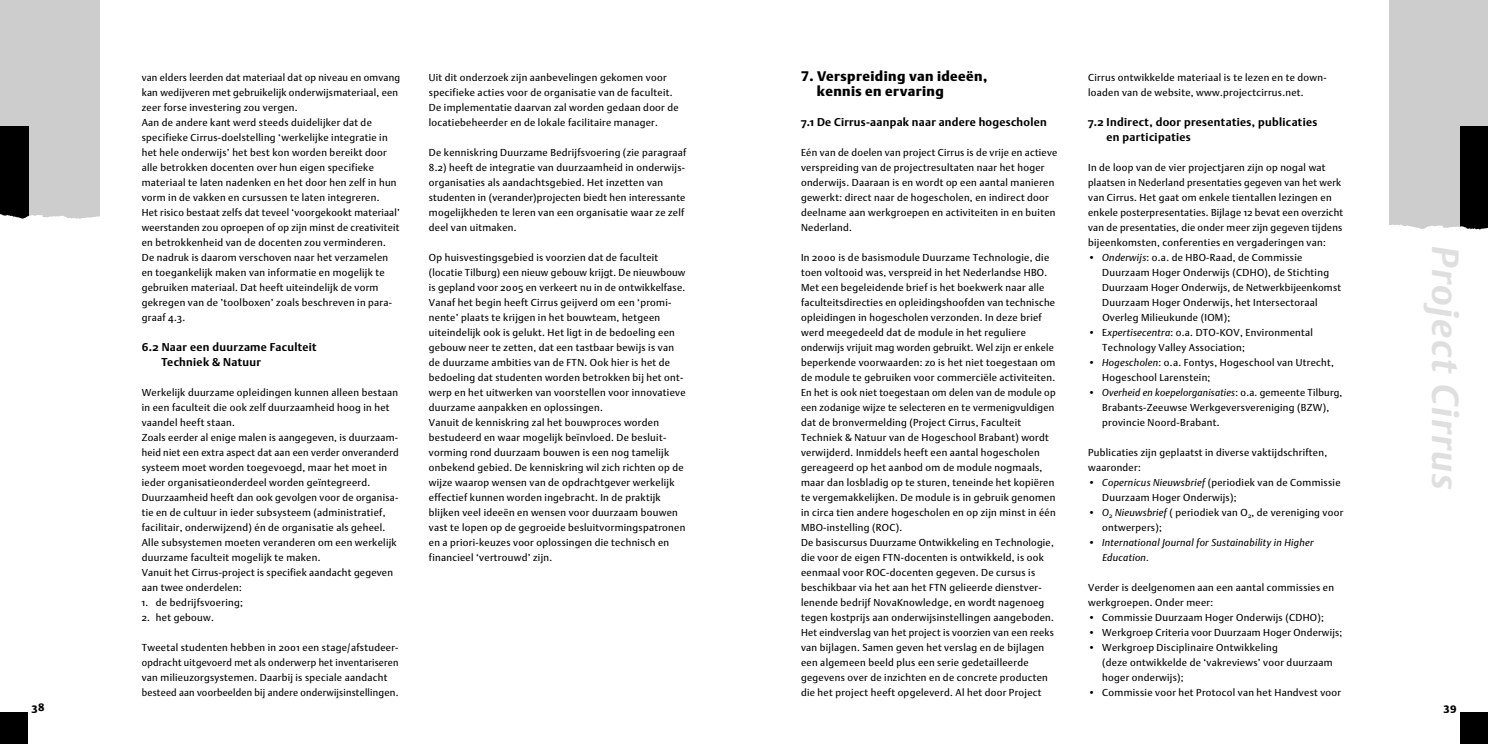
<style>
.page{position:relative;width:1488px;height:744px;background:#fff}
.page>*{position:absolute;margin:0;border:0;box-sizing:border-box;transform-origin:0 0}
.t1{font:italic 700 37.5px "DTL Argo T";letter-spacing:.05em;color:#dfdfdf}
.t2{font:13.75px/15px "DTL Argo T Black";letter-spacing:.03em;color:#000}
.t3{font:700 11.25px/15px "DTL Argo ST";letter-spacing:.03em;color:#000}
.t4{font:10.62px "DTL Argo ST Black";color:#000}
.t5{font:10px/15px "DTL Argo ST";letter-spacing:.03em;color:#000}
.t6{font:italic 10px/15px "DTL Argo ST";letter-spacing:.03em;color:#000}
.s1{font-style:italic}
.s2{font-style:normal}
</style>
<div class="page">
<div style="left:0;top:0;width:99px;height:219px;background:#cdcdcd"></div>
<div style="left:0;top:126px;width:28px;height:93px;background:#000"></div>
<div style="left:0;top:712px;width:28px;height:32px;background:#000"></div>
<div style="left:1460px;top:712px;width:28px;height:32px;background:#000"></div>
<div style="left:1460px;top:126px;width:28px;height:104px;background:#000"></div>
<p class="t4" style="left:32px;top:704px;width:14px">38</p>
<p class="t5" style="left:142px;top:72px;width:260px">van elders leerden dat materiaal dat op niveau en omvang kan wedijveren met gebruikelijk onderwijsmateriaal, een zeer forse investering zou vergen.<br>Aan de andere kant werd steeds duidelijker dat de specifieke Cirrus-doelstelling ‘werkelijke integratie in het hele onderwijs’ het best kon worden bereikt door alle betrokken docenten over hun eigen specifieke materiaal te laten nadenken en het door hen zelf in hun vorm in de vakken en cursussen te laten integreren.<br>Het risico bestaat zelfs dat teveel ‘voorgekookt materiaal’ weerstanden zou oproepen of op zijn minst de creativiteit en betrokkenheid van de docenten zou verminderen.<br>De nadruk is daarom verschoven naar het verzamelen en toegankelijk maken van informatie en mogelijk te gebruiken materiaal. Dat heeft uiteindelijk de vorm gekregen van de ’toolboxen’ zoals beschreven in para&shy;graaf 4.3.</p>
<p class="t3" style="left:162px;top:341px;width:156px;text-indent:-20px">6.2 Naar een duurzame Faculteit<br>Techniek &amp; Natuur</p>
<p class="t5" style="left:142px;top:387px;width:258px">Werkelijk duurzame opleidingen kunnen alleen bestaan in een faculteit die ook zelf duurzaamheid hoog in het vaandel heeft staan.<br>Zoals eerder al enige malen is aangegeven, is duurzaam&shy;heid niet een extra aspect dat aan een verder onveranderd systeem moet worden toegevoegd, maar het moet in ieder organisatieonderdeel worden geïntegreerd.<br>Duurzaamheid heeft dan ook gevolgen voor de organisa&shy;tie en de cultuur in ieder subsysteem (administratief, facilitair, onderwijzend) én de organisatie als geheel.<br>Alle subsystemen moeten veranderen om een werkelijk duurzame faculteit mogelijk te maken.<br>Vanuit het Cirrus-project is specifiek aandacht gegeven aan twee onderdelen:</p>
<p class="t5" style="left:142px;top:597px;width:103px">1. de bedrijfsvoering;</p>
<p class="t5" style="left:142px;top:612px;width:74px">2. het gebouw.</p>
<p class="t5" style="left:142px;top:642px;width:258px">Tweetal studenten hebben in 2001 een stage/afstudeer&shy;opdracht uitgevoerd met als onderwerp het inventariseren van milieuzorgsystemen. Daarbij is speciale aandacht besteed aan voorbeelden bij andere onderwijsinstellingen.</p>
<p class="t5" style="left:429px;top:72px;width:251px">Uit dit onderzoek zijn aanbevelingen gekomen voor specifieke acties voor de organisatie van de faculteit.<br>De implementatie daarvan zal worden gedaan door de locatiebeheerder en de lokale facilitaire manager.</p>
<p class="t5" style="left:429px;top:147px;width:259px">De kenniskring Duurzame Bedrijfsvoering (zie paragraaf 8.2) heeft de integratie van duurzaamheid in onderwijs&shy;organisaties als aandachtsgebied. Het inzetten van studenten in (verander)projecten biedt hen interessante mogelijkheden te leren van een organisatie waar ze zelf deel van uitmaken.</p>
<p class="t5" style="left:429px;top:252px;width:258px">Op huisvestingsgebied is voorzien dat de faculteit (locatie Tilburg) een nieuw gebouw krijgt. De nieuwbouw is gepland voor 2005 en verkeert nu in de ontwikkelfase.<br>Vanaf het begin heeft Cirrus geijverd om een ‘promi&shy;nente’ plaats te krijgen in het bouwteam, hetgeen uiteindelijk ook is gelukt. Het ligt in de bedoeling een gebouw neer te zetten, dat een tastbaar bewijs is van de duurzame ambities van de FTN. Ook hier is het de bedoeling dat studenten worden betrokken bij het ont&shy;werp en het uitwerken van voorstellen voor innovatieve duurzame aanpakken en oplossingen.<br>Vanuit de kenniskring zal het bouwproces worden bestudeerd en waar mogelijk beïnvloed. De besluit&shy;vorming rond duurzaam bouwen is een nog tamelijk onbekend gebied. De kenniskring wil zich richten op de wijze waarop wensen van de opdrachtgever werkelijk effectief kunnen worden ingebracht. In de praktijk blijken veel ideeën en wensen voor duurzaam bouwen vast te lopen op de gegroeide besluitvormingspatronen en a priori-keuzes voor oplossingen die technisch en financieel ‘vertrouwd’ zijn.</p>
<h2 class="t2" style="left:817px;top:70px;width:172px;text-indent:-16px">7. Verspreiding van ideeën, kennis en ervaring</h2>
<p class="t3" style="left:801px;top:116px;width:247px">7.1 De Cirrus-aanpak naar andere hogescholen</p>
<p class="t5" style="left:801px;top:147px;width:258px">Eén van de doelen van project Cirrus is de vrije en actieve verspreiding van de projectresultaten naar het hoger onderwijs. Daaraan is en wordt op een aantal manieren gewerkt: direct naar de hogescholen, en indirect door deelname aan werkgroepen en activiteiten in en buiten Nederland.</p>
<p class="t5" style="left:801px;top:252px;width:256px">In 2000 is de basismodule Duurzame Technologie, die toen voltooid was, verspreid in het Nederlandse HBO.<br>Met een begeleidende brief is het boekwerk naar alle faculteitsdirecties en opleidingshoofden van technische opleidingen in hogescholen verzonden. In deze brief werd meegedeeld dat de module in het reguliere onderwijs vrijuit mag worden gebruikt. Wel zijn er enkele beperkende voorwaarden: zo is het niet toegestaan om de module te gebruiken voor commerciële activiteiten.<br>En het is ook niet toegestaan om delen van de module op een zodanige wijze te selecteren en te vermenigvuldigen dat de bronvermelding (Project Cirrus, Faculteit Techniek &amp; Natuur van de Hogeschool Brabant) wordt verwijderd. Inmiddels heeft een aantal hogescholen gereageerd op het aanbod om de module nogmaals, maar dan losbladig op te sturen, teneinde het kopiëren te vergemakkelijken. De module is in gebruik genomen in circa tien andere hogescholen en op zijn minst in één MBO-instelling (ROC).<br>De basiscursus Duurzame Ontwikkeling en Technologie, die voor de eigen FTN-docenten is ontwikkeld, is ook eenmaal voor ROC-docenten gegeven. De cursus is beschikbaar via het aan het FTN gelieerde dienstver&shy;lenende bedrijf NovaKnowledge, en wordt nagenoeg tegen kostprijs aan onderwijsinstellingen aangeboden.<br>Het eindverslag van het project is voorzien van een reeks van bijlagen. Samen geven het verslag en de bijlagen een algemeen beeld plus een serie gedetailleerde gegevens over de inzichten en de concrete producten die het project heeft opgeleverd. Al het door Project</p>
<p class="t5" style="left:1088px;top:72px;width:240px">Cirrus ontwikkelde materiaal is te lezen en te down&shy;loaden van de website, www.projectcirrus.net.</p>
<p class="t3" style="left:1106px;top:116px;width:212px;text-indent:-18px">7.2 Indirect, door presentaties, publicaties en participaties</p>
<p class="t5" style="left:1088px;top:162px;width:257px">In de loop van de vier projectjaren zijn op nogal wat plaatsen in Nederland presentaties gegeven van het werk van Cirrus. Het gaat om enkele tientallen lezingen en enkele posterpresentaties. Bijlage 12 bevat een overzicht van de presentaties, die onder meer zijn gegeven tijdens bijeenkomsten, conferenties en vergaderingen van:</p>
<p class="t5" style="left:1102px;top:252px;width:240px;text-indent:-14px">• <span class="s1">Onderwijs</span>: o.a. de HBO-Raad, de Commissie Duurzaam Hoger Onderwijs (CDHO), de Stichting Duurzaam Hoger Onderwijs, de Netwerkbijeenkomst Duurzaam Hoger Onderwijs, het Intersectoraal Overleg Milieukunde (IOM);</p>
<p class="t5" style="left:1102px;top:327px;width:212px;text-indent:-14px">• E<span class="s1">xpertisecentra</span>: o.a. DTO-KOV, Environmental<br>Technology Valley Association;</p>
<p class="t5" style="left:1102px;top:357px;width:233px;text-indent:-14px">• <span class="s1">Hogescholen</span>: o.a. Fontys, Hogeschool van Utrecht,<br>Hogeschool Larenstein;</p>
<p class="t5" style="left:1102px;top:387px;width:242px;text-indent:-14px">• <span class="s1">Overheid en koepelorganisaties</span>: o.a. gemeente Tilburg,<br>Brabants-Zeeuwse Werkgeversvereniging (BZW), provincie Noord-Brabant.</p>
<p class="t5" style="left:1088px;top:447px;width:240px">Publicaties zijn geplaatst in diverse vaktijdschriften, waaronder:</p>
<p class="t5" style="left:1102px;top:477px;width:240px;text-indent:-14px">• <span class="s1">Copernicus Nieuwsbrief</span> (periodiek van de Commissie<br>Duurzaam Hoger Onderwijs);</p>
<p class="t5" style="left:1102px;top:507px;width:243px;text-indent:-14px">• <span class="s1">O</span><sub>2</sub> <span class="s1">Nieuwsbrief</span> ( periodiek van O<sub>2</sub>, de vereniging voor ontwerpers);</p>
<p class="t6" style="left:1102px;top:537px;width:213px;text-indent:-14px"><span class="s2">•</span> International Journal for Sustainability in Higher<br>Education.</p>
<p class="t5" style="left:1088px;top:582px;width:247px">Verder is deelgenomen aan een aantal commissies en werkgroepen. Onder meer:</p>
<p class="t5" style="left:1088px;top:612px;width:237px">• Commissie Duurzaam Hoger Onderwijs (CDHO);</p>
<p class="t5" style="left:1088px;top:627px;width:256px">• Werkgroep Criteria voor Duurzaam Hoger Onderwijs;</p>
<p class="t5" style="left:1102px;top:642px;width:232px;text-indent:-14px">• Werkgroep Disciplinaire Ontwikkeling<br>(deze ontwikkelde de ‘vakreviews’ voor duurzaam hoger onderwijs);</p>
<p class="t5" style="left:1088px;top:687px;width:254px">• Commissie voor het Protocol van het Handvest voor</p>
<h1 class="t1" style="left:1458px;top:246px;width:245px;rotate:90deg">Project Cirrus</h1>
<p class="t4" style="left:1444px;top:704px;width:14px">39</p>
</div>
